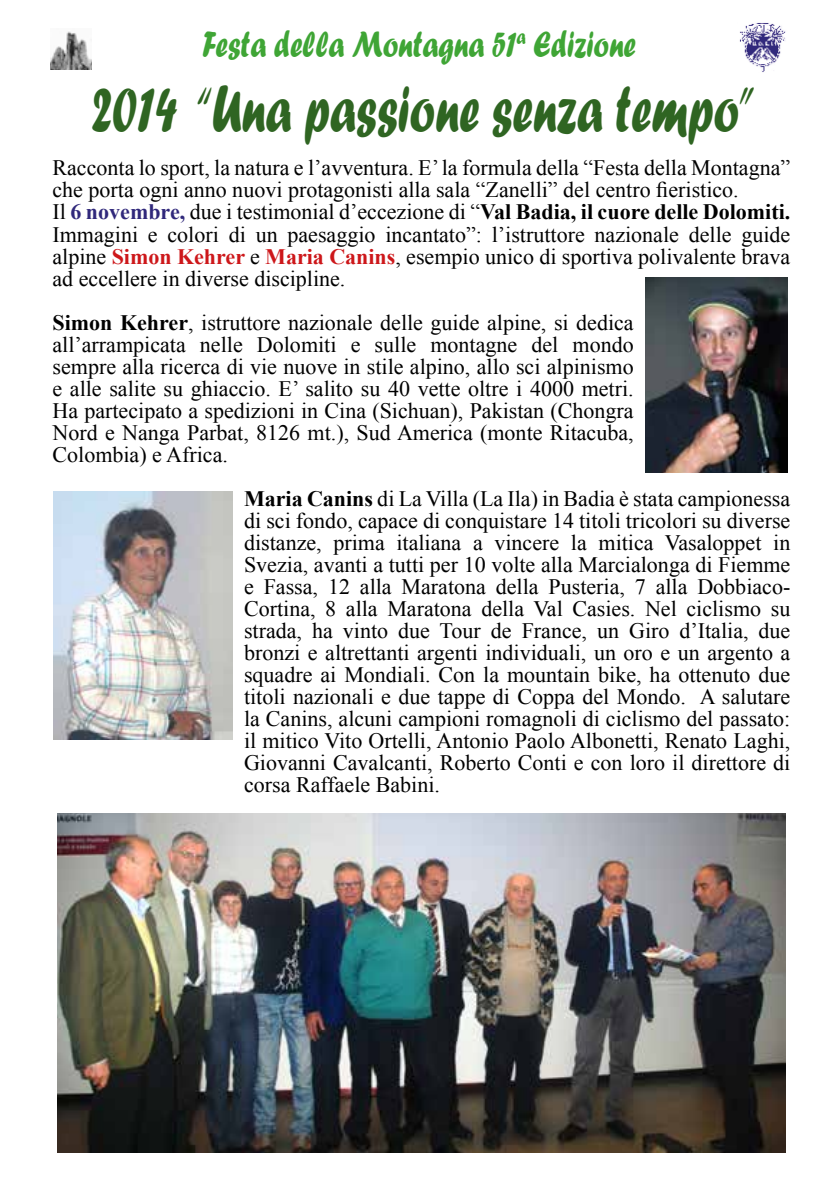
<style>
.page{position:relative;width:840px;height:1191px;background:#fff}
.page>*{position:absolute;margin:0;border:0;box-sizing:border-box;transform-origin:0 0}
.t1{font:68px "Forte";color:#2f6522;scale:.69 1}
.t2{font:38px "Forte";color:#3fa535;scale:.75 1}
.t3{font:22px/22px "Times New Roman";color:#000;text-align:justify}
.s1{font-weight:700;color:#30287b}
.s2{font-weight:700}
.s3{font-weight:700;color:#cd171a}
</style>
<div class="page">
<img style="left:51px;top:31px;width:40px;height:38px">
<img style="left:739px;top:23px;width:47px;height:49px">
<img style="left:57px;top:813px;width:727px;height:339px">
<img style="left:645px;top:277px;width:141px;height:195px">
<img style="left:54px;top:491px;width:178px;height:248px">
<h2 class="t2" style="left:202px;top:22px;width:579px">Festa della Montagna 51<sup>a</sup> Edizione</h2>
<h1 class="t1" style="left:91px;top:70px;width:962px">2014 “Una passione senza tempo”</h1>
<p class="t3" style="left:52px;top:157px;width:739px;text-align:left">Racconta lo sport, la natura e l’avventura. E’ la formula della “Festa della Montagna” che porta ogni anno nuovi protagonisti alla sala “Zanelli” del centro fieristico.<br>Il <span class="s1">6 novembre,</span> due i testimonial d’eccezione di “<span class="s2">Val Badia, il cuore delle Dolomiti.<br></span>Immagini e colori di un paesaggio incantato”: l’istruttore nazionale delle guide alpine <span class="s3">Simon Kehrer</span> e <span class="s3">Maria Canins</span>, esempio unico di sportiva polivalente brava ad eccellere in diverse discipline.</p>
<p class="t3" style="left:52px;top:311px;width:582px"><span class="s2">Simon Kehrer</span>, istruttore nazionale delle guide alpine, si dedica all’arrampicata nelle Dolomiti e sulle montagne del mondo sempre alla ricerca di vie nuove in stile alpino, allo sci alpinismo e alle salite su ghiaccio. E’ salito su 40 vette oltre i 4000 metri.<br>Ha partecipato a spedizioni in Cina (Sichuan), Pakistan (Chongra Nord e Nanga Parbat, 8126 mt.), Sud America (monte Ritacuba, Colombia) e Africa.</p>
<p class="t3" style="left:244px;top:487px;width:547px"><span class="s2">Maria Canins</span> di La Villa (La Ila) in Badia è stata campionessa di sci fondo, capace di conquistare 14 titoli tricolori su diverse distanze, prima italiana a vincere la mitica Vasaloppet in Svezia, avanti a tutti per 10 volte alla Marcialonga di Fiemme e Fassa, 12 alla Maratona della Pusteria, 7 alla Dobbiaco-Cortina, 8 alla Maratona della Val Casies. Nel ciclismo su strada, ha vinto due Tour de France, un Giro d’Italia, due bronzi e altrettanti argenti individuali, un oro e un argento a squadre ai Mondiali. Con la mountain bike, ha ottenuto due titoli nazionali e due tappe di Coppa del Mondo. A salutare la Canins, alcuni campioni romagnoli di ciclismo del passato: il mitico Vito Ortelli, Antonio Paolo Albonetti, Renato Laghi, Giovanni Cavalcanti, Roberto Conti e con loro il direttore di corsa Raffaele Babini.</p>
</div>
